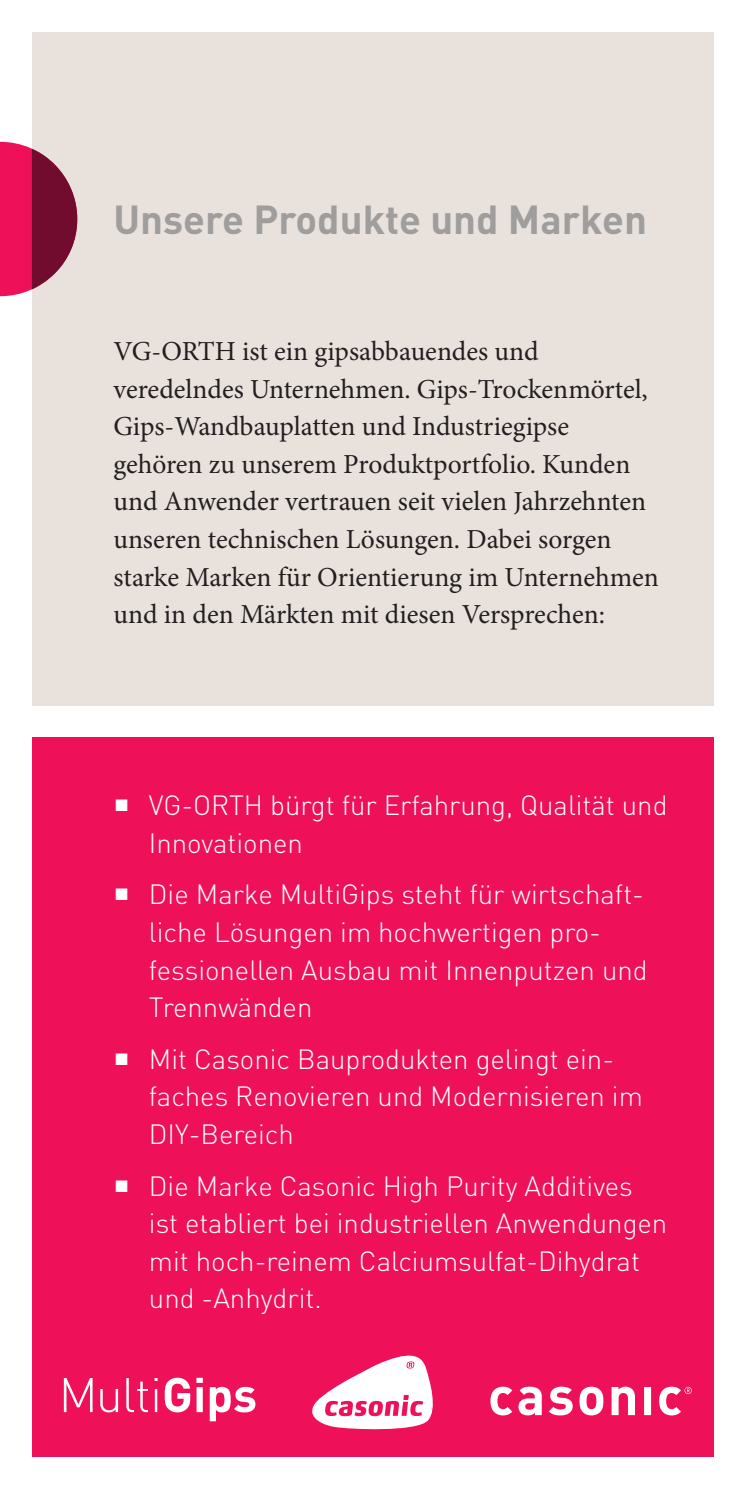
<style>
.page{position:relative;width:745px;height:1489px;background:#fff}
.page>*{position:absolute;margin:0;border:0;box-sizing:border-box;transform-origin:0 0}
.t1{font:700 40px "DIN Pro";color:#a09d9d}
.t2{font:300 27.5px/37.5px "DIN Pro";color:#fff}
.t3{font:27.5px/37.5px "Minion Pro";color:#231f20}
</style>
<div class="page">
<div style="left:32px;top:32px;width:680px;height:673px;background:#e9e1dc"></div>
<svg style="left:0;top:142px;width:77px;height:154px"></svg>
<div style="left:32px;top:737px;width:680px;height:719px;background:#ee1059"></div>
<svg style="left:64px;top:1378px;width:28px;height:33px"></svg>
<svg style="left:100px;top:1389px;width:18px;height:23px"></svg>
<svg style="left:126px;top:1378px;width:22px;height:33px"></svg>
<hr style="left:155px;top:1388px;width:2px;height:23px;background:#fff">
<svg style="left:164px;top:1377px;width:26px;height:35px"></svg>
<svg style="left:196px;top:1377px;width:7px;height:5px"></svg>
<div style="left:196px;top:1386px;width:7px;height:25px;background:#fff"></div>
<svg style="left:209px;top:1386px;width:46px;height:35px"></svg>
<svg style="left:312px;top:1355px;width:121px;height:75px"></svg>
<svg style="left:490px;top:1386px;width:201px;height:29px"></svg>
<h1 class="t1" style="left:113px;top:193px;width:534px">Unsere Produkte und Marken</h1>
<p class="t3" style="left:113px;top:333px;width:546px">VG-ORTH ist ein gipsabbauendes und veredelndes Unternehmen. Gips-Trockenmörtel, Gips-Wandbauplatten und Industriegipse gehören zu unserem Produktportfolio. Kunden und Anwender vertrauen seit vielen Jahrzehnten unseren technischen Lösungen. Dabei sorgen starke Marken für Orientierung im Unternehmen und in den Märkten mit diesen Versprechen:</p>
<p class="t2" style="left:149px;top:785px;width:519px">VG-ORTH bürgt für Erfahrung, Qualität und<br>Innovationen</p>
<p class="t2" style="left:149px;top:874px;width:500px">Die Marke MultiGips steht für wirtschaft&shy;liche Lösungen im hochwertigen pro&shy;fessionellen Ausbau mit Innenputzen und Trennwänden</p>
<p class="t2" style="left:149px;top:1038px;width:495px">Mit Casonic Bauprodukten gelingt ein&shy;faches Renovieren und Modernisieren im<br>DIY-Bereich</p>
<p class="t2" style="left:149px;top:1165px;width:519px">Die Marke Casonic High Purity Additives ist etabliert bei industriellen Anwendungen mit hoch-reinem Calciumsulfat-Dihydrat und -Anhydrit.</p>
</div>
